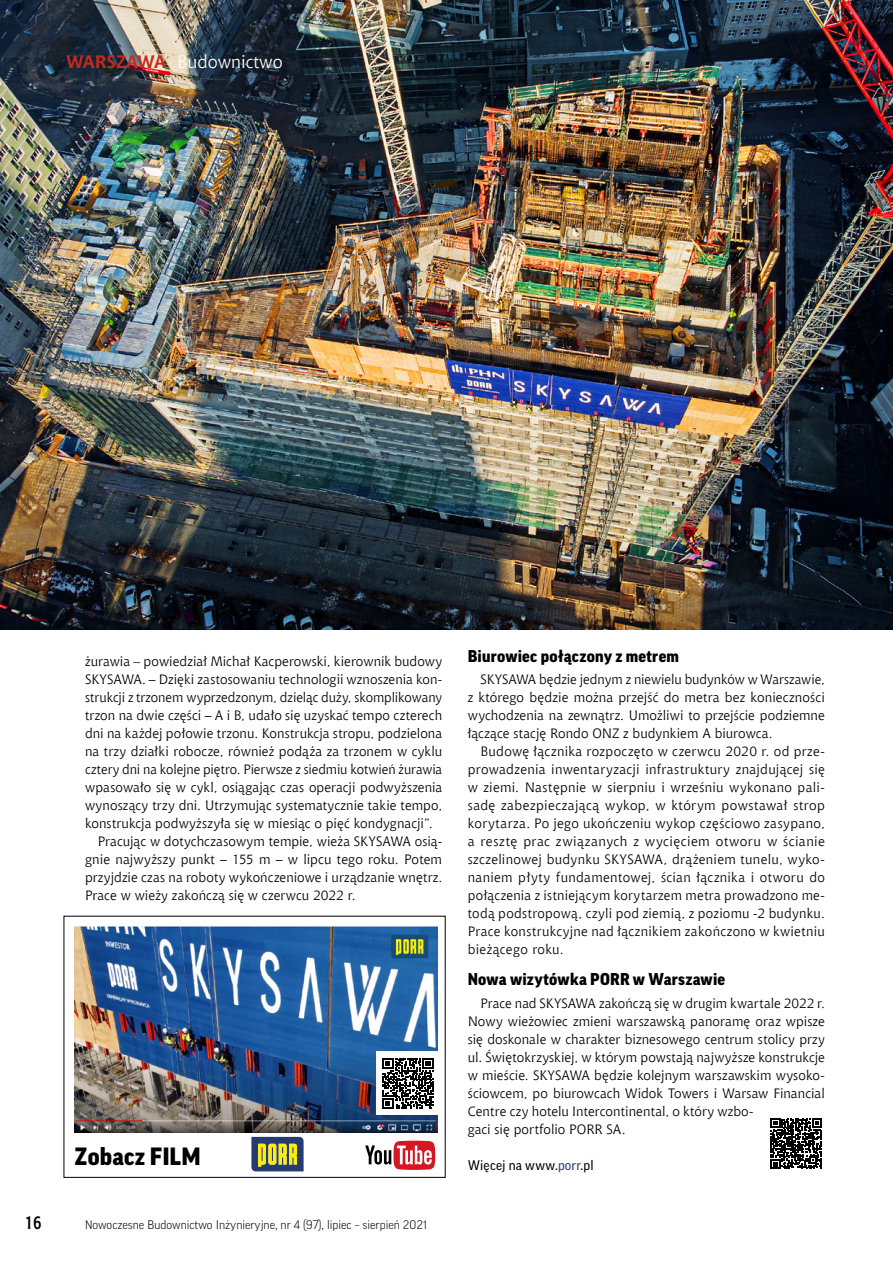
<style>
.page{position:relative;width:893px;height:1263px;background:#fff}
.page>*{position:absolute;margin:0;border:0;box-sizing:border-box;transform-origin:0 0}
.t1{font:900 24.15px "Good Pro";letter-spacing:.005em;color:#000}
.t2{font:18px "Chianti EU";color:#fff}
.t3{font:700 18px "Aerton Cnd EFN";color:#000}
.t4{font:900 16.5px "Good Pro";letter-spacing:.015em;color:#000}
.t5{font:13.5px/18px "Chianti EU";letter-spacing:.005em;color:#000;text-align:justify}
.t6{font:13.5px "Good Pro";letter-spacing:.01em;color:#000}
.t7{font:300 12px "Good Pro";color:#000}
.s1{font-weight:700;color:#ca291d}
.s2{font-family:"Times New Roman"}
.s3{color:#2e3e73}
</style>
<div class="page">
<img style="left:0;top:0;width:892px;height:629px">
<svg style="left:365px;top:1141px;width:70px;height:29px"></svg>
<svg style="left:251px;top:1137px;width:53px;height:34px;background:#747c54"></svg>
<img style="left:75px;top:927px;width:362px;height:206px">
<div style="left:376px;top:1051px;width:64px;height:64px;background:#fff"></div>
<svg style="left:383px;top:1058px;width:50px;height:51px"></svg>
<svg style="left:770px;top:1118px;width:52px;height:51px"></svg>
<img style="left:892px;top:0;width:1px;height:630px">
<h2 class="t2" style="left:66px;top:51px;width:218px"><span class="s1">WARSZAWA</span> Budownictwo</h2>
<p class="t5" style="left:85px;top:652px;width:359px">żurawia <span class="s2">–</span> powiedział Michał Kacperowski, kierownik budowy</p>
<p class="t5" style="left:85px;top:670px;width:359px">SKYSAWA. – Dzięki zastosowaniu technologii wznoszenia kon-</p>
<p class="t5" style="left:85px;top:688px;width:359px">strukcji z trzonem wyprzedzonym, dzieląc duży, skomplikowany</p>
<p class="t5" style="left:85px;top:706px;width:359px">trzon na dwie części – A i B, udało się uzyskać tempo czterech</p>
<p class="t5" style="left:85px;top:724px;width:359px">dni na każdej połowie trzonu. Konstrukcja stropu, podzielona</p>
<p class="t5" style="left:85px;top:742px;width:359px">na trzy działki robocze, również podąża za trzonem w cyklu</p>
<p class="t5" style="left:85px;top:760px;width:359px">cztery dni na kolejne piętro. Pierwsze z siedmiu kotwień żurawia</p>
<p class="t5" style="left:85px;top:778px;width:359px">wpasowało się w cykl, osiągając czas operacji podwyższenia</p>
<p class="t5" style="left:85px;top:796px;width:359px">wynoszący trzy dni. Utrzymując systematycznie takie tempo,</p>
<p class="t5" style="left:85px;top:814px;width:349px">konstrukcja podwyższyła się w miesiąc o pięć kondygnacji”.</p>
<p class="t5" style="left:98px;top:832px;width:346px">Pracując w dotychczasowym tempie, wieża SKYSAWA osią-</p>
<p class="t5" style="left:85px;top:850px;width:359px">gnie najwyższy punkt – 155 m – w lipcu tego roku. Potem</p>
<p class="t5" style="left:85px;top:868px;width:359px">przyjdzie czas na roboty wykończeniowe i urządzanie wnętrz.</p>
<p class="t5" style="left:85px;top:886px;width:272px">Prace w wieży zakończą się w czerwcu 2022 r.</p>
<h1 class="t1" style="left:75px;top:1143px;width:128px">Zobacz FILM</h1>
<h2 class="t3" style="left:25px;top:1212px;width:18px">16</h2>
<p class="t7" style="left:85px;top:1218px;width:344px">Nowoczesne Budownictwo Inżynieryjne, nr 4 (97), lipiec – sierpień 2021</p>
<p class="t4" style="left:468px;top:646px;width:213px">Biurowiec połączony z metrem</p>
<p class="t5" style="left:468px;top:670px;width:359px;text-indent:13px">SKYSAWA będzie jednym z niewielu budynków w Warszawie, z którego będzie można przejść do metra bez konieczności wychodzenia na zewnątrz. Umożliwi to przejście podziemne łączące stację Rondo ONZ z budynkiem A biurowca.</p>
<p class="t5" style="left:468px;top:742px;width:359px;text-indent:13px">Budowę łącznika rozpoczęto w czerwcu 2020 r. od prze&shy;prowadzenia inwentaryzacji infrastruktury znajdującej się w ziemi. Następnie w sierpniu i wrześniu wykonano pali&shy;sadę zabezpieczającą wykop, w którym powstawał strop korytarza. Po jego ukończeniu wykop częściowo zasypano, a resztę prac związanych z wycięciem otworu w ścianie szczelinowej budynku SKYSAWA, drążeniem tunelu, wyko&shy;naniem płyty fundamentowej, ścian łącznika i otworu do połączenia z istniejącym korytarzem metra prowadzono me&shy;todą podstropową, czyli pod ziemią, z poziomu -2 budynku.<br>Prace konstrukcyjne nad łącznikiem zakończono w kwietniu bieżącego roku.</p>
<p class="t4" style="left:468px;top:970px;width:259px">Nowa wizytówka PORR w Warszawie</p>
<p class="t5" style="left:468px;top:994px;width:359px;text-align:left;text-indent:13px">Prace nad SKYSAWA zakończą się w drugim kwartale 2022 r.<br>Nowy wieżowiec zmieni warszawską panoramę oraz wpisze się doskonale w charakter biznesowego centrum stolicy przy ul. Świętokrzyskiej, w którym powstają najwyższe konstrukcje w mieście. SKYSAWA będzie kolejnym warszawskim wysoko&shy;ściowcem, po biurowcach Widok Towers i Warsaw Financial Centre czy hotelu Intercontinental, o który wzbo-<br>gaci się portfolio PORR SA.</p>
<p class="t6" style="left:468px;top:1157px;width:127px">Więcej na www.<span class="s3">porr</span>.pl</p>
</div>
